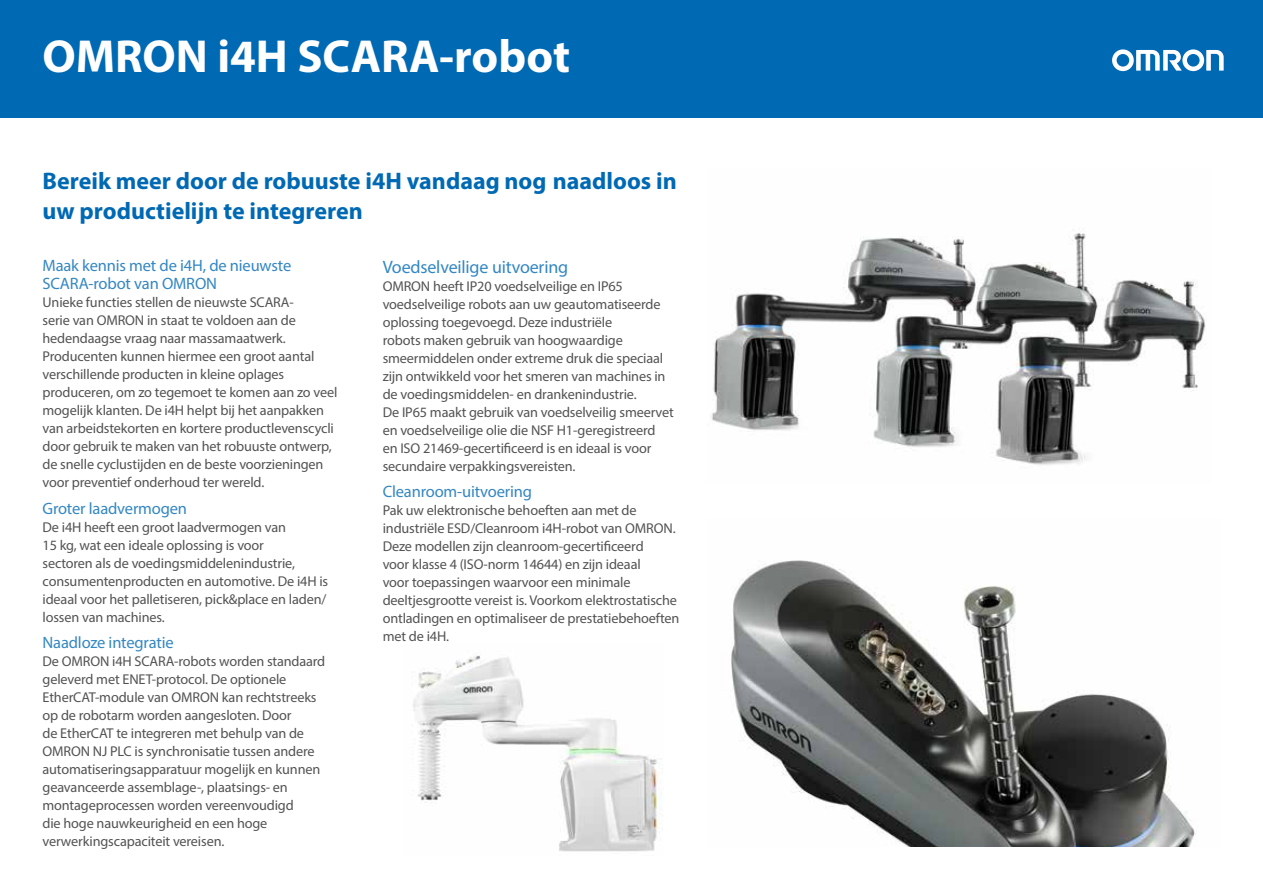
<style>
.page{position:relative;width:1263px;height:893px;background:#fff}
.page>*{position:absolute;margin:0;border:0;box-sizing:border-box;transform-origin:0 0}
.t1{font:700 46.5px "Myriad Pro";color:#fff}
.t2{font:700 24px/30px "Myriad Pro";color:#0069b4}
.t3{font:18px "Myriad Pro";letter-spacing:-.01em;color:#3387c3}
.t4{font:16.5px/18px "Myriad Pro";letter-spacing:-.01em;color:#3387c3}
.t5{font:14.25px/18px "Myriad Pro";letter-spacing:-.01em;color:#535353}
</style>
<div class="page">
<div style="left:0;top:0;width:1263px;height:118px;background:#0069b4"></div>
<svg style="left:1112px;top:49px;width:112px;height:22px"></svg>
<img style="left:731px;top:560px;width:465px;height:286px">
<img style="left:711px;top:233px;width:495px;height:232px">
<img style="left:413px;top:655px;width:250px;height:197px">
<h1 class="t1" style="left:43px;top:26px;width:529px">OMRON i4H SCARA-robot</h1>
<h2 class="t2" style="left:43px;top:165px;width:636px">Bereik meer door de robuuste i4H vandaag nog naadloos in uw productielijn te integreren</h2>
<p class="t4" style="left:43px;top:257px;width:250px">Maak kennis met de i4H, de nieuwste<br>SCARA‑robot van OMRON</p>
<p class="t5" style="left:43px;top:293px;width:296px">Unieke functies stellen de nieuwste SCARA-<br>serie van OMRON in staat te voldoen aan de hedendaagse vraag naar massamaatwerk.<br>Producenten kunnen hiermee een groot aantal verschillende producten in kleine oplages produceren, om zo tegemoet te komen aan zo veel mogelijk klanten. De i4H helpt bij het aanpakken van arbeidstekorten en kortere productlevenscycli door gebruik te maken van het robuuste ontwerp, de snelle cyclustijden en de beste voorzieningen voor preventief onderhoud ter wereld.</p>
<p class="t4" style="left:43px;top:499px;width:146px">Groter laadvermogen</p>
<p class="t5" style="left:43px;top:518px;width:287px">De i4H heeft een groot laadvermogen van<br>15 kg, wat een ideale oplossing is voor<br>sectoren als de voedingsmiddelenindustrie, consumentenproducten en automotive. De i4H is ideaal voor het palletiseren, pick&amp;place en laden/ lossen van machines.</p>
<p class="t4" style="left:43px;top:634px;width:133px">Naadloze integratie</p>
<p class="t5" style="left:43px;top:652px;width:284px">De OMRON i4H SCARA-robots worden standaard geleverd met ENET-protocol. De optionele EtherCAT-module van OMRON kan rechtstreeks op de robotarm worden aangesloten. Door<br>de EtherCAT te integreren met behulp van de OMRON NJ PLC is synchronisatie tussen andere automatiseringsapparatuur mogelijk en kunnen geavanceerde assemblage-, plaatsings- en montageprocessen worden vereenvoudigd<br>die hoge nauwkeurigheid en een hoge verwerkingscapaciteit vereisen.</p>
<p class="t3" style="left:383px;top:255px;width:187px">Voedselveilige uitvoering</p>
<p class="t5" style="left:383px;top:277px;width:293px">OMRON heeft IP20 voedselveilige en IP65 voedselveilige robots aan uw geautomatiseerde oplossing toegevoegd. Deze industriële<br>robots maken gebruik van hoogwaardige smeermiddelen onder extreme druk die speciaal zijn ontwikkeld voor het smeren van machines in de voedingsmiddelen- en drankenindustrie.<br>De IP65 maakt gebruik van voedselveilig smeervet en voedselveilige olie die NSF H1-geregistreerd en ISO 21469-gecertificeerd is en ideaal is voor secundaire verpakkingsvereisten.</p>
<p class="t4" style="left:383px;top:482px;width:151px">Cleanroom-uitvoering</p>
<p class="t5" style="left:383px;top:501px;width:298px">Pak uw elektronische behoeften aan met de industriële ESD/Cleanroom i4H-robot van OMRON.<br>Deze modellen zijn cleanroom-gecertificeerd<br>voor klasse 4 (ISO-norm 14644) en zijn ideaal<br>voor toepassingen waarvoor een minimale deeltjesgrootte vereist is. Voorkom elektrostatische ontladingen en optimaliseer de prestatiebehoeften met de i4H.</p>
</div>
